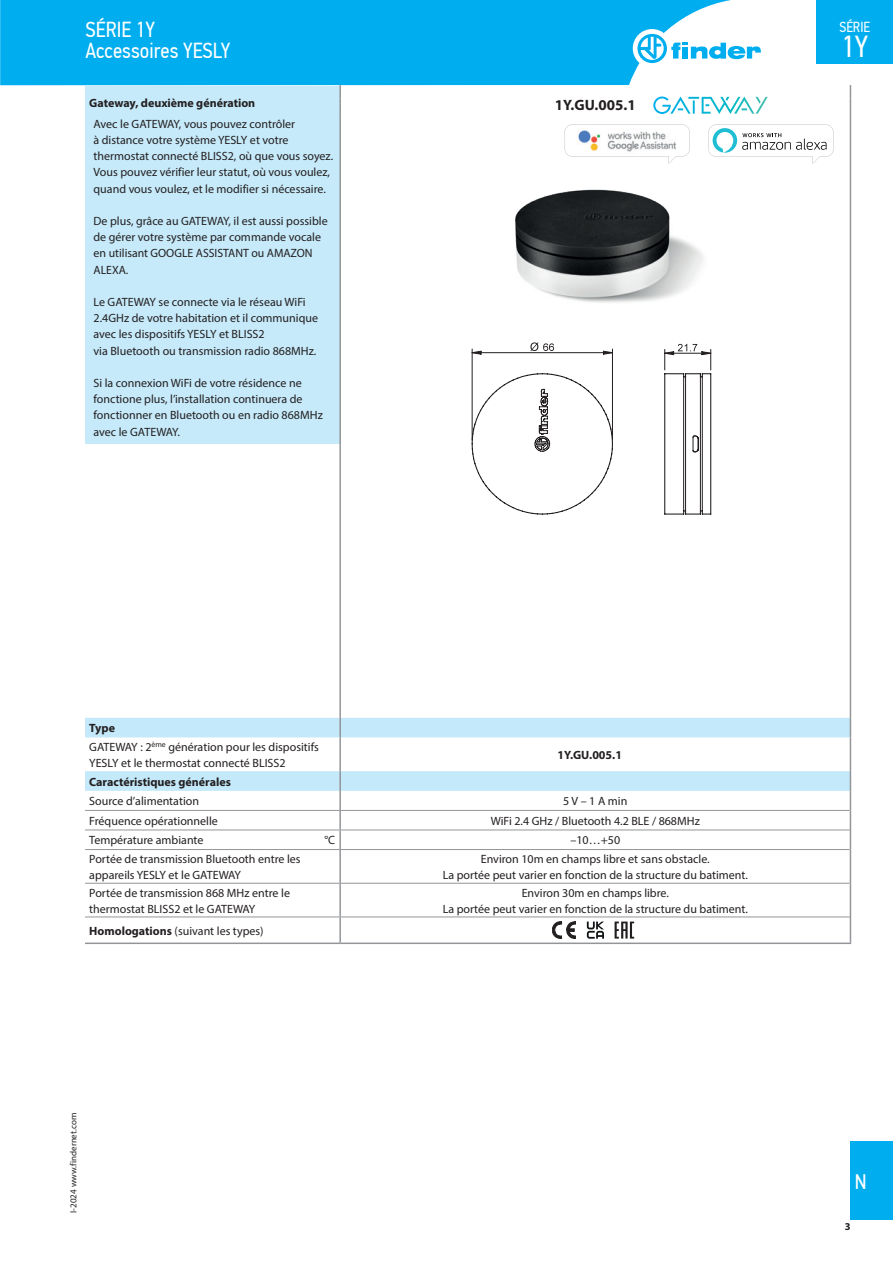
<style>
.page{position:relative;width:893px;height:1263px;background:#fff}
.page>*{position:absolute;margin:0;border:0;box-sizing:border-box;transform-origin:0 0}
.t1{font:30.3px "PF Din Text Cond Pro";color:#fff}
.t2{font:21.75px/21px "PF Din Text Cond Pro";color:#fff}
.t3{font:21px "PF Din Text Cond Pro";color:#fff}
.Corpo_Bold_10pt{font:700 15px "Myriad Pro";color:#231f20}
.t4{font:14.55px "PF Din Text Cond Pro";color:#fff}
.TXT_Immagini{font:12px/16.2px "Myriad Pro";color:#231f20}
.Corpo{font:12px/16.2px "Myriad Pro";color:#231f20}
.Corpo_Centrato{font:12px/16.2px "Myriad Pro";color:#231f20;text-align:center}
.Corpo_Bold{font:700 12px "Myriad Pro";color:#231f20}
.Allinea_al_Punto{font:700 12px "Myriad Pro";color:#231f20}
.Corpo-2{font:700 12px "Myriad Pro";color:#231f20}
.t5{font:700 10.5px "Myriad Pro";color:#231f20}
.t6{font:9px "Myriad Pro";color:#231f20}
.s1{font-weight:700}
</style>
<div class="page">
<div style="left:0;top:0;width:731px;height:85px;background:#00aeef"></div>
<div style="left:633px;top:29px;width:38px;height:39px;background:#fff;border-radius:50%"></div>
<svg style="left:637px;top:34px;width:124px;height:29px"></svg>
<div style="left:816px;top:0;width:77px;height:64px;background:#00aeef"></div>
<div style="left:850px;top:1141px;width:43px;height:79px;background:#00aeef"></div>
<div style="left:85px;top:86px;width:255px;height:358px;background:#c6eafa"></div>
<svg style="left:85px;top:718px;width:765px;height:73px;fill:#c3e9fa"></svg>
<svg style="left:850px;top:85px;width:1px;height:29px"></svg>
<hr style="left:85px;top:849px;width:255px;height:1px;background:#939598">
<hr style="left:85px;top:883px;width:255px;height:1px;background:#939598">
<hr style="left:850px;top:114px;width:1px;height:604px;background:#939598">
<hr style="left:85px;top:810px;width:255px;height:1px;background:#939598">
<hr style="left:85px;top:829px;width:255px;height:1px;background:#939598">
<hr style="left:85px;top:942px;width:255px;height:2px;background:#939598">
<hr style="left:339px;top:114px;width:2px;height:604px;background:#939598">
<svg style="left:339px;top:85px;width:2px;height:29px"></svg>
<svg style="left:339px;top:718px;width:2px;height:19px"></svg>
<hr style="left:339px;top:737px;width:2px;height:34px;background:#939598">
<hr style="left:339px;top:771px;width:2px;height:20px;background:#939598">
<svg style="left:339px;top:791px;width:2px;height:58px"></svg>
<hr style="left:340px;top:810px;width:510px;height:1px;background:#939598">
<hr style="left:340px;top:829px;width:510px;height:1px;background:#939598">
<hr style="left:339px;top:917px;width:2px;height:25px;background:#939598">
<svg style="left:850px;top:917px;width:1px;height:25px"></svg>
<hr style="left:340px;top:942px;width:511px;height:2px;background:#939598">
<hr style="left:340px;top:849px;width:510px;height:1px;background:#939598">
<hr style="left:340px;top:883px;width:510px;height:1px;background:#939598">
<hr style="left:339px;top:850px;width:2px;height:33px;background:#939598">
<hr style="left:850px;top:849px;width:1px;height:34px;background:#939598">
<hr style="left:339px;top:884px;width:2px;height:32px;background:#939598">
<hr style="left:850px;top:883px;width:1px;height:34px;background:#939598">
<hr style="left:85px;top:916px;width:255px;height:1px;background:#939598">
<hr style="left:340px;top:916px;width:510px;height:1px;background:#939598">
<svg style="left:850px;top:718px;width:1px;height:19px"></svg>
<hr style="left:850px;top:737px;width:1px;height:34px;background:#939598">
<svg style="left:850px;top:771px;width:1px;height:78px"></svg>
<img style="left:515px;top:189px;width:188px;height:114px">
<svg style="left:472px;top:342px;width:239px;height:173px"></svg>
<hr style="left:665px;top:353px;width:46px;height:1px;background:#231f20">
<svg style="left:587px;top:921px;width:17px;height:18px"></svg>
<svg style="left:552px;top:921px;width:24px;height:17px"></svg>
<svg style="left:615px;top:921px;width:19px;height:17px"></svg>
<svg style="left:653px;top:97px;width:115px;height:17px"></svg>
<svg style="left:708px;top:125px;width:125px;height:39px"></svg>
<svg style="left:565px;top:124px;width:125px;height:40px"></svg>
<h2 class="t2" style="left:85px;top:19px;width:146px">SÉRIE 1Y<br>Accessoires YESLY</h2>
<p class="Corpo_Bold" style="left:89px;top:95px;width:168px">Gateway, deuxième génération</p>
<p class="TXT_Immagini" style="left:94px;top:115px;width:241px">Avec le GATEWAY, vous pouvez contrôler<br>à distance votre système YESLY et votre thermostat connecté BLISS2, où que vous soyez.<br>Vous pouvez vérifier leur statut, où vous voulez, quand vous voulez, et le modifier si nécessaire.</p>
<p class="TXT_Immagini" style="left:94px;top:213px;width:236px">De plus, grâce au GATEWAY, il est aussi possible de gérer votre système par commande vocale en utilisant GOOGLE ASSISTANT ou AMAZON ALEXA.</p>
<p class="TXT_Immagini" style="left:94px;top:294px;width:226px">Le GATEWAY se connecte via le réseau WiFi 2.4GHz de votre habitation et il communique avec les dispositifs YESLY et BLISS2<br>via Bluetooth ou transmission radio 868MHz.</p>
<p class="TXT_Immagini" style="left:94px;top:375px;width:231px">Si la connexion WiFi de votre résidence ne fonctione plus, l’installation continuera de fonctionner en Bluetooth ou en radio 868MHz avec le GATEWAY.</p>
<p class="Corpo_Bold_10pt" style="left:555px;top:95px;width:82px">1Y.GU.005.1</p>
<p class="t4" style="left:839px;top:19px;width:32px">SÉRIE</p>
<h1 class="t1" style="left:841px;top:28px;width:28px">1Y</h1>
<p class="Corpo-2" style="left:89px;top:720px;width:27px">Type</p>
<p class="Corpo" style="left:89px;top:738px;width:231px">GATEWAY : 2<sup>ème</sup> génération pour les dispositifs<br>YESLY et le thermostat connecté BLISS2</p>
<p class="Allinea_al_Punto" style="left:557px;top:747px;width:66px">1Y.GU.005.1</p>
<p class="Corpo_Bold" style="left:89px;top:774px;width:143px">Caractéristiques générales</p>
<p class="Corpo" style="left:89px;top:793px;width:111px">Source d’alimentation</p>
<p class="Corpo_Centrato" style="left:563px;top:793px;width:66px">5 V – 1 A min</p>
<p class="Corpo" style="left:89px;top:812px;width:130px">Fréquence opérationnelle</p>
<p class="Corpo_Centrato" style="left:491px;top:812px;width:211px">WiFi 2.4 GHz / Bluetooth 4.2 BLE / 868MHz</p>
<p class="Corpo" style="left:89px;top:832px;width:116px">Température ambiante</p>
<p class="Corpo" style="left:324px;top:832px;width:12px">°C</p>
<p class="Corpo_Centrato" style="left:570px;top:832px;width:51px">–10…+50</p>
<p class="Corpo" style="left:89px;top:850px;width:213px">Portée de transmission Bluetooth entre les appareils YESLY et le GATEWAY</p>
<p class="Corpo_Centrato" style="left:443px;top:850px;width:307px">Environ 10m en champs libre et sans obstacle.<br>La portée peut varier en fonction de la structure du batiment.</p>
<p class="Corpo" style="left:89px;top:884px;width:202px">Portée de transmission 868 MHz entre le thermostat BLISS2 et le GATEWAY</p>
<p class="Corpo_Centrato" style="left:443px;top:884px;width:307px">Environ 30m en champs libre.<br>La portée peut varier en fonction de la structure du batiment.</p>
<p class="Corpo" style="left:89px;top:922px;width:176px"><span class="s1">Homologations</span> (suivant les types)</p>
<p class="t6" style="left:68px;top:1213px;width:101px;rotate:-90deg">I-2024 www.findernet.com</p>
<h3 class="t3" style="left:855px;top:1169px;width:13px">N</h3>
<p class="t5" style="left:845px;top:1219px;width:7px">3</p>
</div>
